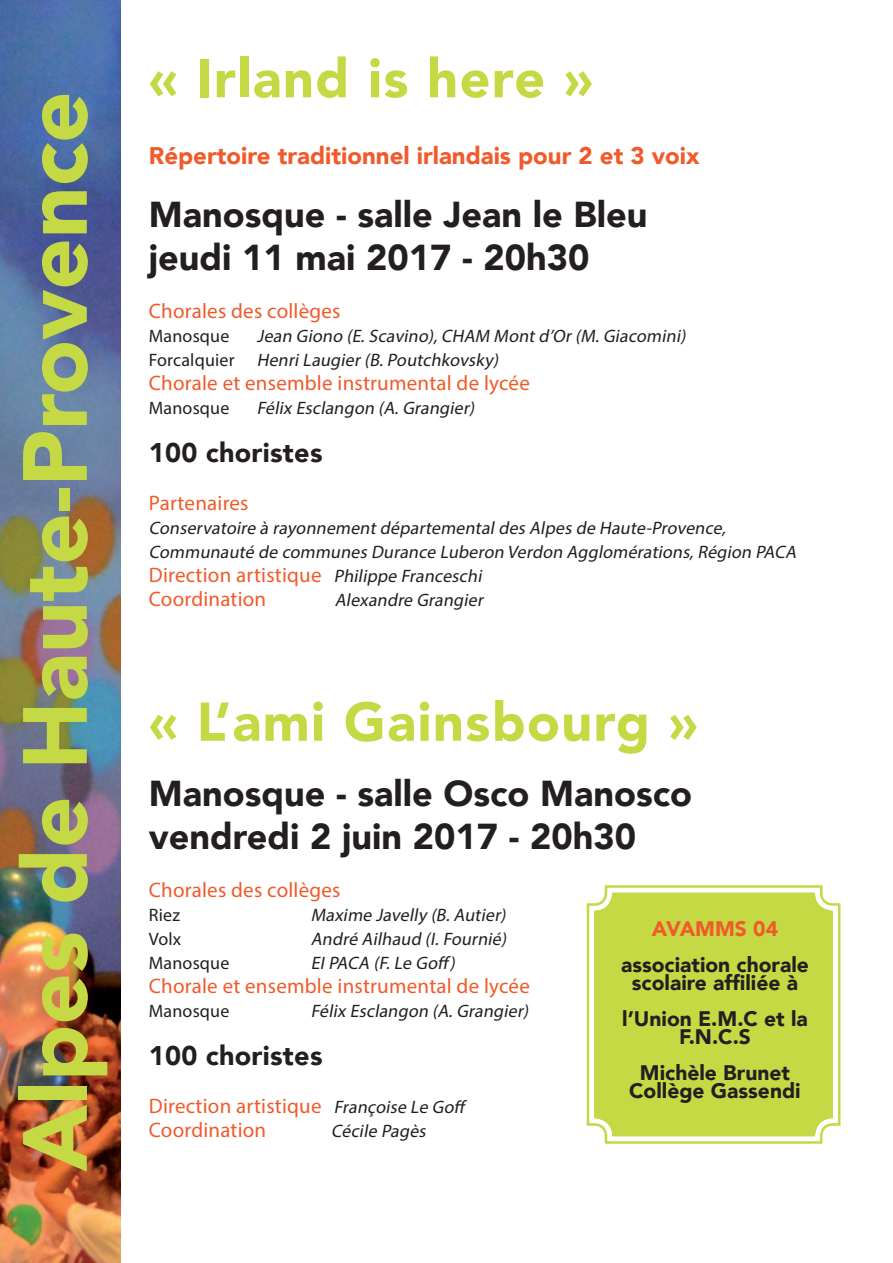
<style>
.page{position:relative;width:893px;height:1263px;background:#fff}
.page>*{position:absolute;margin:0;border:0;box-sizing:border-box;transform-origin:0 0}
.t1{font:900 90px "Avenir";color:#c4d944}
.t2{font:900 54px "Avenir";letter-spacing:.025em;color:#c4d944}
.t3{font:900 36px/43.2px "Avenir";color:#231f20}
.t4{font:900 27px "Avenir";letter-spacing:.01em;color:#231f20}
.t5{font:900 24px "Avenir";color:#f15a2a}
.t6{font:21px/24px "Myriad Pro";letter-spacing:.01em;color:#f15a2a}
.t7{font:900 21px/18px "Avenir";color:#231f20;text-align:center}
.t8{font:900 21px "Avenir";color:#f15a2a}
.t9{font:italic 18px/24px "Myriad Pro";color:#231f20}
.t10{font:18px "Myriad Pro";letter-spacing:.01em;color:#231f20}
.s1{font-style:normal}
.s2{font-style:italic;font-size:18px;color:#231f20}
</style>
<div class="page">
<img style="left:0;top:0;width:121px;height:1263px">
<svg style="left:586px;top:885px;width:255px;height:259px;background:#c9dc56"></svg>
<div style="left:594px;top:893px;width:239px;height:243px;border:8px solid #c4d944;border-radius:18px"></div>
<h1 class="t1" style="left:-22px;top:1171px;width:1081px;rotate:-90deg">Alpes de Haute-Provence</h1>
<h2 class="t2" style="left:149px;top:32px;width:446px">« Irland is here »</h2>
<h3 class="t5" style="left:149px;top:135px;width:552px">Répertoire traditionnel irlandais pour 2 et 3 voix</h3>
<h3 class="t3" style="left:149px;top:192px;width:500px">Manosque - salle Jean le Bleu jeudi 11 mai 2017 - 20h30</h3>
<p class="t6" style="left:149px;top:299px;width:193px">Chorales des collèges</p>
<p class="t10" style="left:149px;top:325px;width:82px">Manosque</p>
<p class="t9" style="left:149px;top:324px;width:542px;text-indent:108px">Jean Giono (E.Scavino),CHAM Montd’Or(M.Giacomini)<br><span class="s1">F o rc a l q u i e r</span> HenriLaugier(B.Poutchkovsky)</p>
<p class="t6" style="left:149px;top:371px;width:383px">Chorale et ensemble instrumental de lycée</p>
<p class="t10" style="left:149px;top:397px;width:82px">Manosque</p>
<p class="t9" style="left:257px;top:396px;width:223px">Félix Esclangon (A.Grangier)</p>
<h3 class="t4" style="left:149px;top:430px;width:175px">100 choristes</h3>
<p class="t6" style="left:149px;top:491px;width:101px">Partenaires</p>
<p class="t9" style="left:149px;top:516px;width:653px">Conservatoire à rayonnementdépartementaldes Alpes de Haute-Provence,<br>Communauté de communes Durance Luberon Verdon Agglomérations,Région PACA</p>
<p class="t6" style="left:149px;top:563px;width:338px">Direction artistique <span class="s2">Philippe Franceschi<br></span>Coordination</p>
<p class="t9" style="left:335px;top:588px;width:153px">Alexandre Grangier</p>
<h2 class="t2" style="left:149px;top:676px;width:550px">« L’ami Gainsbourg »</h2>
<h3 class="t3" style="left:149px;top:770px;width:545px">Manosque - salle Osco Manosco vendredi 2 juin 2017 - 20h30</h3>
<p class="t6" style="left:149px;top:877px;width:193px">Chorales des collèges</p>
<p class="t10" style="left:149px;top:904px;width:33px">Riez</p>
<p class="t9" style="left:311px;top:902px;width:200px">Maxime Javelly (B.Autier)</p>
<p class="t10" style="left:149px;top:928px;width:34px">Volx</p>
<p class="t9" style="left:311px;top:926px;width:201px">André Ailhaud (I.Fournié)</p>
<p class="t10" style="left:149px;top:952px;width:82px">Manosque</p>
<p class="t9" style="left:311px;top:950px;width:149px">EIPACA (F.Le Goff)</p>
<p class="t6" style="left:149px;top:973px;width:383px">Chorale et ensemble instrumental de lycée</p>
<p class="t10" style="left:149px;top:1000px;width:82px">Manosque</p>
<p class="t9" style="left:311px;top:998px;width:223px">Félix Esclangon (A.Grangier)</p>
<h3 class="t4" style="left:149px;top:1032px;width:175px">100 choristes</h3>
<p class="t6" style="left:149px;top:1093px;width:321px">Direction artistique <span class="s2">Françoise Le Goff<br></span>Coordination</p>
<p class="t8" style="left:652px;top:911px;width:128px">AVAMMS 04</p>
<p class="t7" style="left:621px;top:955px;width:189px">association chorale scolaire affiliée à</p>
<p class="t7" style="left:622px;top:1009px;width:187px">l’Union E.M.C et la<br>F.N.C.S</p>
<p class="t7" style="left:629px;top:1063px;width:173px">Michèle Brunet<br>Collège Gassendi</p>
<p class="t9" style="left:331px;top:1118px;width:100px">Cécile Pagès</p>
</div>
